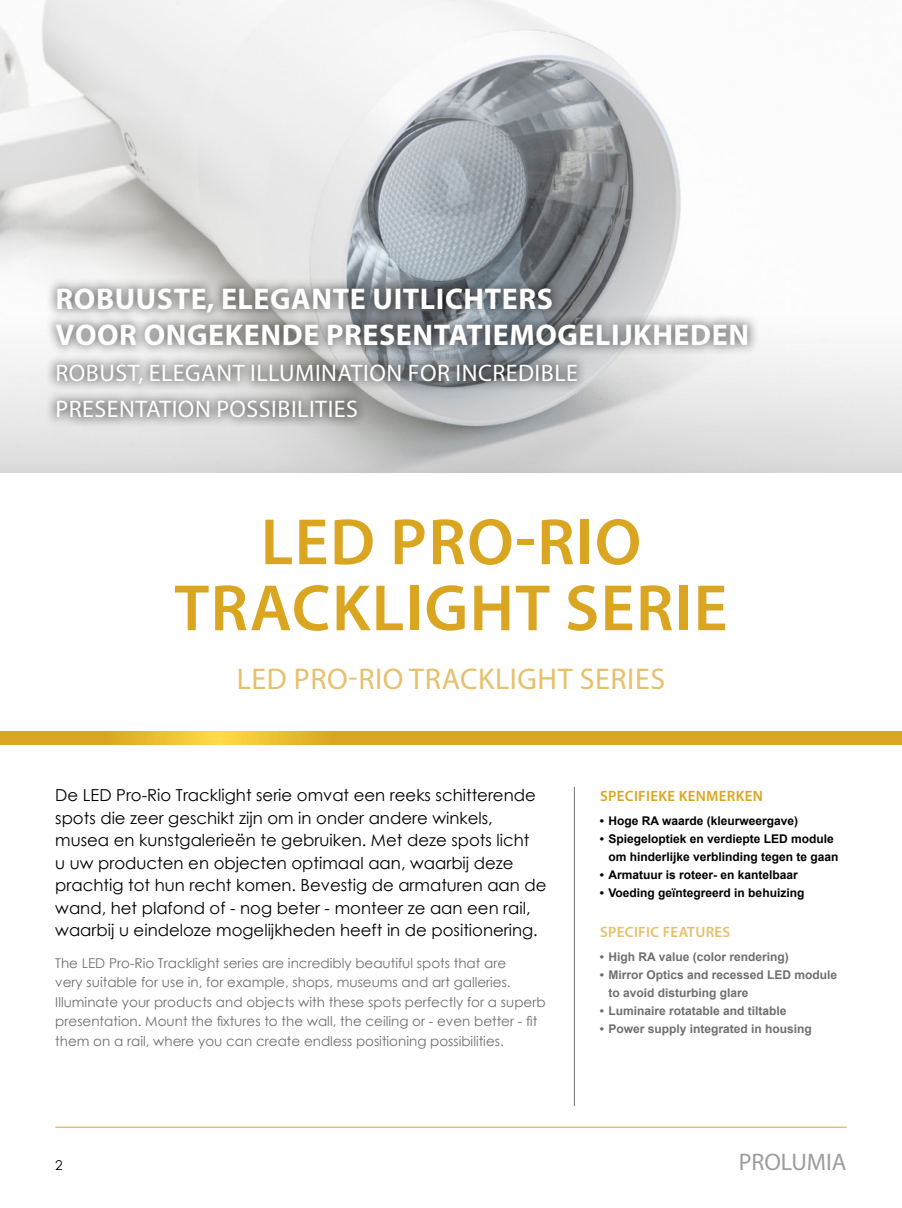
<style>
.page{position:relative;width:902px;height:1208px;background:#fff}
.page>*{position:absolute;margin:0;border:0;box-sizing:border-box;transform-origin:0 0}
.t1{font:600 66px/66px "Myriad Pro";letter-spacing:.02em;color:#daa521;text-align:center}
.t2{font:700 30px/36px "Myriad Pro";letter-spacing:.02em;color:#fff}
.t3{font:30px "Myriad Pro";letter-spacing:.02em;color:#e6c06b}
.t4{font:24px/36px "Myriad Pro";letter-spacing:.02em;color:#fff}
.t5{font:24px "Myriad Pro";color:#9d9d9c}
.t6{font:16.5px/22.5px "Century Gothic";color:#000}
.t7{font:600 15px "Myriad Pro";letter-spacing:.02em;color:#daa521}
.t8{font:600 15px "Myriad Pro";letter-spacing:.02em;color:#e6c06b}
.t9{font:13.5px/19.5px "Century Gothic";color:#706f6f}
.t10{font:13.5px "Century Gothic";color:#000}
.t11{font:700 12px/18px "Arial";color:#000}
.t12{font:700 12px/18px "Arial";color:#706f6f}
</style>
<div class="page">
<hr style="left:574px;top:787px;width:1px;height:319px;background:#706f6f">
<svg style="left:0;top:731px;width:901px;height:13px;background:#deac25"></svg>
<hr style="left:55px;top:1126px;width:791px;height:1px;background:#daa521">
<img style="left:0;top:0;width:681px;height:276px">
<svg style="left:0;top:351px;width:901px;height:121px;background:#dbdbdb"></svg>
<div style="left:45px;top:276px;width:713px;height:153px;background:#000;opacity:.45"></div>
<h2 class="t2" style="left:56px;top:281px;width:695px">ROBUUSTE, ELEGANTE UITLICHTERS<br>VOOR ONGEKENDE PRESENTATIEMOGELIJKHEDEN</h2>
<h3 class="t4" style="left:56px;top:355px;width:524px">ROBUST, ELEGANT ILLUMINATION FOR INCREDIBLE<br>PRESENTATION POSSIBILITIES</h3>
<h1 class="t1" style="left:174px;top:510px;width:554px">LED PRO-RIO<br>TRACKLIGHT SERIE</h1>
<h2 class="t3" style="left:237px;top:662px;width:430px">LED PRO-RIO TRACKLIGHT SERIES</h2>
<p class="t6" style="left:55px;top:784px;width:492px">De LED Pro-Rio Tracklight serie omvat een reeks schitterende spots die zeer geschikt zijn om in onder andere winkels, musea en kunstgalerieën te gebruiken. Met deze spots licht<br>u uw producten en objecten optimaal aan, waarbij deze prachtig tot hun recht komen. Bevestig de armaturen aan de wand, het plafond of - nog beter - monteer ze aan een rail, waarbij u eindeloze mogelijkheden heeft in de positionering.</p>
<p class="t9" style="left:55px;top:953px;width:492px">The LED Pro-Rio Tracklight series are incredibly beautiful spots that are<br>very suitable for use in, for example, shops, museums and art galleries.<br>Illuminate your products and objects with these spots perfectly for a superb presentation. Mount the fixtures to the wall, the ceiling or - even better - fit them on a rail, where you can create endless positioning possibilities.</p>
<p class="t7" style="left:600px;top:788px;width:164px">SPECIFIEKE KENMERKEN</p>
<p class="t11" style="left:600px;top:812px;width:200px">• Hoge RA waarde (kleurweergave)</p>
<p class="t11" style="left:608px;top:830px;width:232px;text-indent:-9px">• Spiegeloptiek en verdiepte LED module om hinderlijke verblinding tegen te gaan</p>
<p class="t11" style="left:600px;top:866px;width:199px">• Armatuur is roteer- en kantelbaar</p>
<p class="t11" style="left:600px;top:884px;width:206px">• Voeding geïntegreerd in behuizing</p>
<p class="t8" style="left:600px;top:923px;width:132px">SPECIFIC FEATURES</p>
<p class="t12" style="left:600px;top:947px;width:190px">• High RA value (color rendering)</p>
<p class="t12" style="left:608px;top:965px;width:230px;text-indent:-9px">• Mirror Optics and recessed LED module to avoid disturbing glare</p>
<p class="t12" style="left:600px;top:1001px;width:188px">• Luminaire rotatable and tiltable</p>
<p class="t12" style="left:600px;top:1019px;width:213px">• Power supply integrated in housing</p>
<p class="t10" style="left:55px;top:1155px;width:9px">2</p>
<h3 class="t5" style="left:738px;top:1148px;width:109px">PROLUMIA</h3>
</div>
